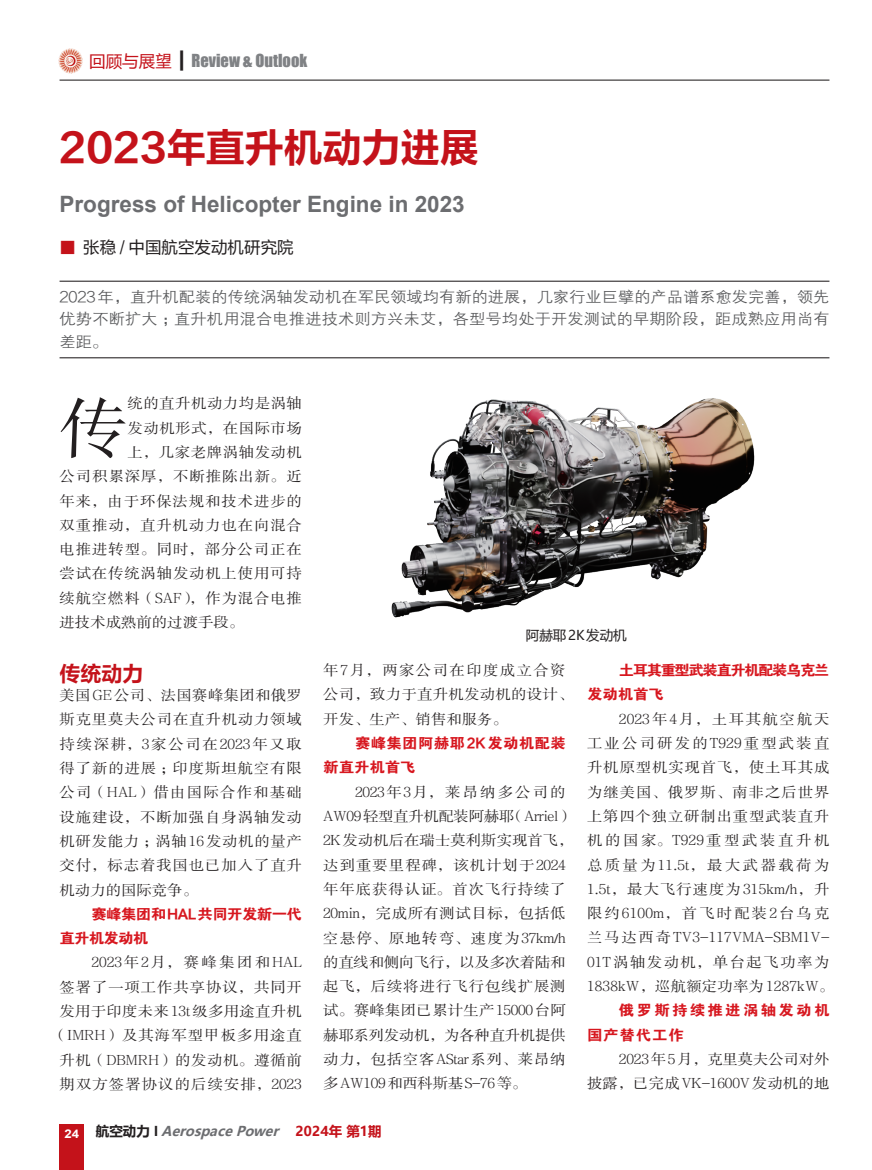
<style>
.page{position:relative;width:872px;height:1170px;background:#fff}
.page>*{position:absolute;margin:0;border:0;box-sizing:border-box;transform-origin:0 0}
.t1{font:62.85px "FZSSJW GB1 0";color:#231f20;scale:1.08 1}
.t2{font:39px "FZLTCHJW GB1 0";color:#c4121a}
.t3{font:700 22.5px "Arial";color:#6c6d70}
.t4{font:21px "FZLTCHJW GB1 0";color:#c4121a}
.t5{font:16.5px "Impact";color:#808285}
.t6{font:16.5px "FZLTHJW GB1 0";color:#231f20}
.t7{font:15px/22.5px "FZZDXJW GB1 0";letter-spacing:.01em;color:#57585a;text-align:justify;scale:1.08 1}
.t8{font:14.25px/24.3px "FZSSJW GB1 0";letter-spacing:.055em;color:#231f20;text-align:justify;scale:1.08 1}
.t9{font:14.25px/24.3px "FZSSJW GB1 0";letter-spacing:.01em;color:#231f20;scale:1.08 1}
.t10{font:14.25px/24.3px "FZSSJW GB1 0";letter-spacing:.02em;color:#231f20;scale:1.08 1}
.t11{font:14.25px/24.3px "FZSSJW GB1 0";letter-spacing:-.01em;color:#231f20;text-align:right;scale:1.08 1}
.t12{font:14.25px/24.3px "FZDHTJW GB1 0";letter-spacing:-.035em;color:#d7171f;scale:1.08 1}
.t13{font:14.25px/24.3px "FZDHTJW GB1 0";letter-spacing:.02em;color:#d7171f;scale:1.08 1}
.t14{font:14.25px/24.3px "FZDHTJW GB1 0";letter-spacing:-.095em;color:#d7171f;scale:1.08 1}
.t15{font:14.25px/24.3px "FZDHTJW GB1 0";letter-spacing:.15em;color:#d7171f;scale:1.08 1}
.t16{font:14.25px "FZSSJW GB1 0";color:#231f20;scale:1.08 1}
.t17{font:14.25px "FZSSJW GB1 0";letter-spacing:.035em;color:#231f20;scale:1.08 1}
.t18{font:italic 700 13.5px "Microsoft Ya Hei";color:#6c6d70}
.t19{font:13.5px "Microsoft Ya Hei";color:#231f20}
.s1{font-family:"Microsoft Ya Hei";color:#c4121a}
.s2{font-family:"Microsoft Ya Hei";color:#231f20}
.s3{color:#c4121a}
.s4{font-style:normal;color:#231f20}
.s5{font-style:normal;color:#c4121a}
</style>
<div class="page">
<div style="left:60px;top:1124px;width:24px;height:45px;background:#c4121a"></div>
<hr style="left:60px;top:80px;width:769px;height:1px;background:#231f20">
<img style="left:58px;top:49px;width:24px;height:24px">
<img style="left:391px;top:398px;width:364px;height:220px">
<hr style="left:60px;top:280px;width:769px;height:2px;background:#231f20">
<hr style="left:60px;top:357px;width:769px;height:1px;background:#231f20">
<p class="t5" style="left:89px;top:48px;width:219px"><span class="s1">回顾与展望</span> <span class="s2">┃</span> Review &amp; Outlook</p>
<h2 class="t2" style="left:60px;top:126px;width:421px">2023年直升机动力进展</h2>
<h3 class="t3" style="left:60px;top:188px;width:407px">Progress of Helicopter Engine in 2023</h3>
<p class="t6" style="left:60px;top:238px;width:236px"><span class="s3">■</span> 张稳 / 中国航空发动机研究院</p>
<p class="t7" style="left:60px;top:286px;width:714px">2023年，直升机配装的传统涡轴发动机在军民领域均有新的进展，几家行业巨擘的产品谱系愈发完善，领先优势不断扩大；直升机用混合电推进技术则方兴未艾，各型号均处于开发测试的早期阶段，距成熟应用尚有差距。</p>
<h1 class="t1" style="left:60px;top:395px;width:64px">传</h1>
<p class="t17" style="left:127px;top:396px;width:163px">统的直升机动力均是涡轴</p>
<p class="t8" style="left:127px;top:416px;width:163px">发动机形式，在国际市场</p>
<p class="t8" style="left:127px;top:440px;width:163px">上，几家老牌涡轴发动机</p>
<p class="t8" style="left:60px;top:464px;width:226px">公司积累深厚，不断推陈出新。近</p>
<p class="t8" style="left:60px;top:489px;width:226px">年来，由于环保法规和技术进步的</p>
<p class="t8" style="left:60px;top:513px;width:226px">双重推动，直升机动力也在向混合</p>
<p class="t8" style="left:60px;top:537px;width:226px">电推进转型。同时，部分公司正在</p>
<p class="t8" style="left:60px;top:561px;width:226px">尝试在传统涡轴发动机上使用可持</p>
<p class="t8" style="left:60px;top:586px;width:226px">续航空燃料（SAF），作为混合电推</p>
<p class="t16" style="left:60px;top:614px;width:173px">进技术成熟前的过渡手段。</p>
<h3 class="t4" style="left:60px;top:662px;width:86px">传统动力</h3>
<p class="t8" style="left:60px;top:683px;width:226px">美国GE公司、法国赛峰集团和俄罗斯克里莫夫公司在直升机动力领域持续深耕，3家公司在2023年又取得了新的进展；印度斯坦航空有限公司（HAL）借由国际合作和基础设施建设，不断加强自身涡轴发动机研发能力；涡轴16发动机的量产交付，标志着我国也已加入了直升机动力的国际竞争。</p>
<p class="t12" style="left:60px;top:902px;width:226px;text-indent:32px">赛峰集团和HAL共同开发新一代直升机发动机</p>
<p class="t8" style="left:52px;top:950px;width:233px;text-align:right">2023年2月，赛峰集团和HAL<br>签署了一项工作共享协议，共同开发用于印度未来13t级多用途直升机（IMRH）及其海军型甲板多用途直升机（DBMRH）的发动机。遵循前期双方签署协议的后续安排，2023</p>
<p class="t19" style="left:526px;top:626px;width:102px">阿赫耶2K发动机</p>
<p class="t10" style="left:323px;top:658px;width:233px">年7月，两家公司在印度成立合资公司，致力于直升机发动机的设计、开发、生产、销售和服务。</p>
<p class="t13" style="left:323px;top:731px;width:226px;text-indent:32px">赛峰集团阿赫耶2K发动机配装新直升机首飞</p>
<p class="t9" style="left:323px;top:780px;width:233px;text-indent:32px">2023年3月，莱昂纳多公司的<br>AW09轻型直升机配装阿赫耶（Arriel）<br>2K发动机后在瑞士莫利斯实现首飞，达到重要里程碑，该机计划于2024年年底获得认证。首次飞行持续了<br>20min，完成所有测试目标，包括低空悬停、原地转弯、速度为37km/h的直线和侧向飞行，以及多次着陆和起飞，后续将进行飞行包线扩展测试。赛峰集团已累计生产15000台阿赫耶系列发动机，为各种直升机提供动力，包括空客AStar系列、莱昂纳多AW109和西科斯基S-76等。</p>
<p class="t14" style="left:587px;top:658px;width:226px;text-indent:32px">土耳其重型武装直升机配装乌克兰发动机首飞</p>
<p class="t8" style="left:587px;top:707px;width:230px;text-align:left;text-indent:32px">2023年4月，土耳其航空航天工业公司研发的T929重型武装直升机原型机实现首飞，使土耳其成为继美国、俄罗斯、南非之后世界上第四个独立研制出重型武装直升机的国家。T929重型武装直升机总质量为11.5t，最大武器载荷为<br>1.5t，最大飞行速度为 315km/h，升限约6100m，首飞时配装2台乌克兰马达西奇 TV3-117VMA-SBM1V-<br>01T涡轴发动机，单台起飞功率为<br>1838kW，巡航额定功率为 1287kW。</p>
<p class="t15" style="left:587px;top:998px;width:226px;text-indent:32px">俄罗斯持续推进涡轴发动机国产替代工作</p>
<p class="t11" style="left:587px;top:1047px;width:226px">2023年5月，克里莫夫公司对外<br>披露，已完成VK-1600V发动机的地</p>
<p class="t18" style="left:65px;top:1121px;width:319px"><sub>2</sub> <sub>4</sub> <span class="s4">航空动力 I</span> AerospacePower <span class="s5">2 0 2 4 年 第 1 期</span></p>
</div>
